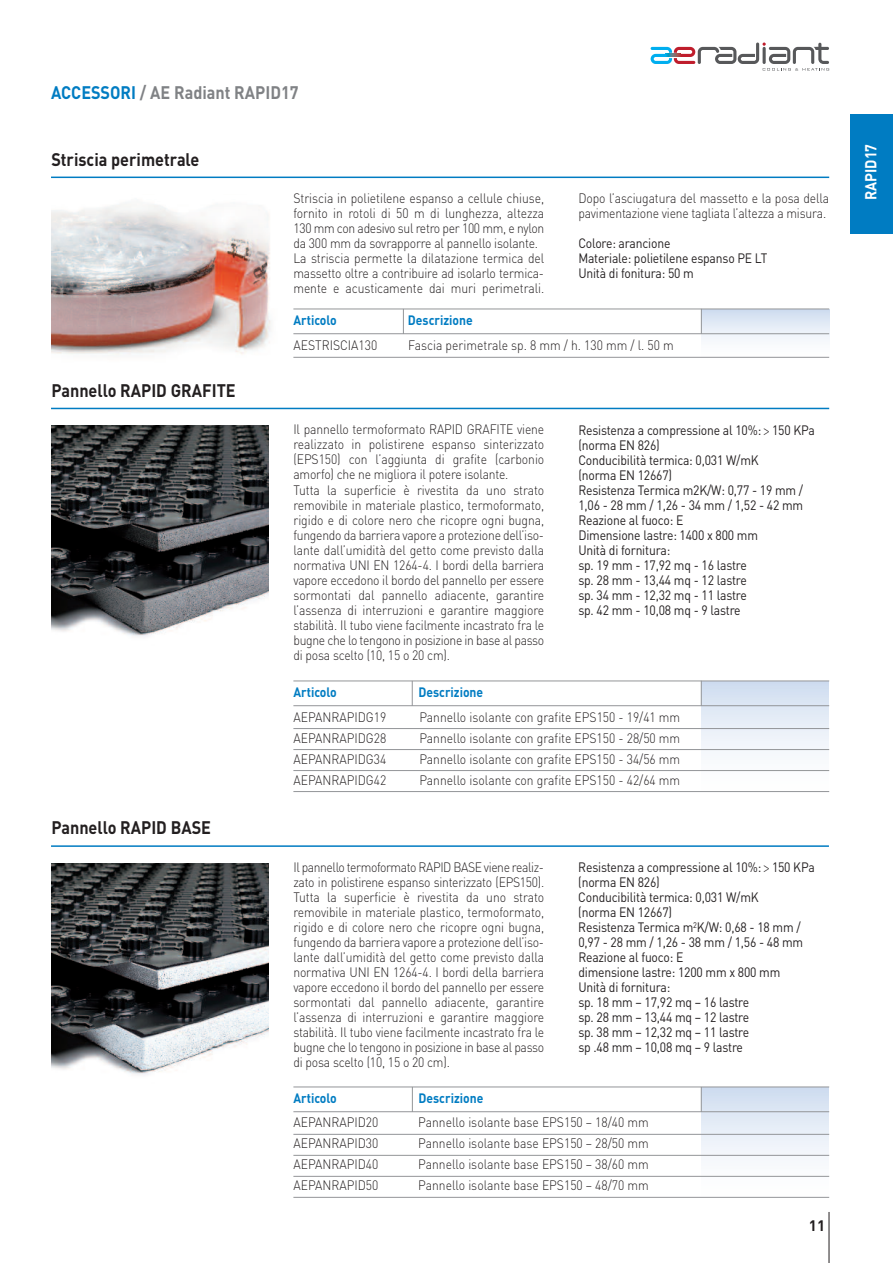
<style>
.page{position:relative;width:893px;height:1263px;background:#fff}
.page>*{position:absolute;margin:0;border:0;box-sizing:border-box;transform-origin:0 0}
.t1{font:700 18px "DIN";color:#231f20;scale:.9 1}
.t2{font:700 18px "DIN";color:#808285;scale:.9 1}
.t3{font:700 15.75px "DIN";color:#fff;scale:.9 1}
.t4{font:700 15px "DIN";color:#231f20}
.t5{font:300 13.5px/15px "DIN";letter-spacing:-.005em;color:#231f20;scale:.9 1}
.t6{font:13.5px/15px "DIN";letter-spacing:-.015em;color:#231f20;scale:.9 1}
.t7{font:700 13.5px "DIN";color:#007cc2;scale:.9 1}
.s1{color:#007cc2}
.s2{font-family:"Helvetica";font-weight:300;font-stretch:condensed}
</style>
<div class="page">
<div style="left:850px;top:115px;width:43px;height:119px;background:#007cc2"></div>
<svg style="left:701px;top:1087px;width:128px;height:89px"></svg>
<svg style="left:701px;top:1087px;width:1px;height:24px"></svg>
<div style="left:701px;top:681px;width:128px;height:110px;background:linear-gradient(to bottom,#d2dff1,#fff)"></div>
<svg style="left:701px;top:681px;width:1px;height:24px"></svg>
<div style="left:701px;top:309px;width:128px;height:48px;background:linear-gradient(to bottom,#d2dff1,#fff)"></div>
<svg style="left:701px;top:310px;width:1px;height:23px"></svg>
<hr style="left:829px;top:1212px;width:1px;height:51px;background:#231f20">
<svg style="left:651px;top:43px;width:178px;height:28px"></svg>
<hr style="left:293px;top:333px;width:536px;height:1px;background:#939598">
<hr style="left:293px;top:357px;width:536px;height:1px;background:#939598">
<hr style="left:51px;top:177px;width:778px;height:1px;background:#007cc2">
<svg style="left:403px;top:310px;width:1px;height:23px"></svg>
<hr style="left:293px;top:728px;width:536px;height:1px;background:#939598">
<hr style="left:293px;top:749px;width:536px;height:1px;background:#939598">
<hr style="left:293px;top:770px;width:536px;height:1px;background:#939598">
<hr style="left:293px;top:791px;width:536px;height:1px;background:#939598">
<hr style="left:51px;top:408px;width:778px;height:1px;background:#007cc2">
<hr style="left:293px;top:309px;width:536px;height:1px;background:#939598">
<hr style="left:293px;top:705px;width:536px;height:1px;background:#939598">
<svg style="left:412px;top:681px;width:1px;height:24px"></svg>
<hr style="left:293px;top:680px;width:536px;height:1px;background:#939598">
<img style="left:51px;top:425px;width:218px;height:212px">
<hr style="left:51px;top:845px;width:778px;height:2px;background:#007cc2">
<hr style="left:293px;top:1134px;width:536px;height:1px;background:#939598">
<hr style="left:293px;top:1155px;width:536px;height:1px;background:#939598">
<hr style="left:293px;top:1176px;width:536px;height:1px;background:#939598">
<hr style="left:293px;top:1197px;width:536px;height:1px;background:#939598">
<hr style="left:293px;top:1111px;width:536px;height:1px;background:#939598">
<svg style="left:412px;top:1087px;width:1px;height:24px"></svg>
<hr style="left:293px;top:1086px;width:536px;height:1px;background:#939598">
<img style="left:51px;top:863px;width:218px;height:212px">
<img style="left:51px;top:204px;width:220px;height:151px">
<h1 class="t2" style="left:51px;top:83px;width:277px"><span class="s1">ACCESSORI</span> / AE Radiant RAPID17</h1>
<h1 class="t1" style="left:51px;top:149px;width:166px">Striscia perimetrale</h1>
<h1 class="t1" style="left:51px;top:380px;width:206px">Pannello RAPID GRAFITE</h1>
<h1 class="t1" style="left:51px;top:817px;width:179px">Pannello RAPID BASE</h1>
<p class="t5" style="left:293px;top:190px;width:280px">Striscia in polietilene espanso a cellule chiuse, fornito in rotoli di 50 m di lunghezza, altezza 130 mm con adesivo sul retro per 100 mm, e nylon da 300 mm da sovrapporre al pannello isolante.<br>La striscia permette la dilatazione termica del massetto oltre a contribuire ad isolarlo termica&shy;mente e acusticamente dai muri perimetrali.</p>
<p class="t5" style="left:578px;top:190px;width:280px">Dopo l’asciugatura del massetto e la posa della pavimentazione viene tagliata l’altezza a misura.</p>
<p class="t6" style="left:578px;top:235px;width:212px">Colore: arancione<br>Materiale: polietilene espanso PE LT<br>Unità di fonitura: 50 m</p>
<p class="t7" style="left:293px;top:312px;width:50px">Articolo</p>
<p class="t7" style="left:408px;top:312px;width:74px">Descrizione</p>
<p class="t5" style="left:293px;top:338px;width:95px">AESTRISCIA130</p>
<p class="t5" style="left:408px;top:338px;width:296px">Fascia perimetrale sp. 8 mm / h. 130 mm / l. 50 m</p>
<p class="t5" style="left:293px;top:422px;width:280px">Il pannello termoformato RAPID GRAFITE viene realizzato in polistirene espanso sinterizzato (EPS150) con l’aggiunta di grafite (carbonio amorfo) che ne migliora il potere isolante.<br>Tutta la superficie è rivestita da uno strato removibile in materiale plastico, termoformato, rigido e di colore nero che ricopre ogni bugna, fungendo da barriera vapore a protezione dell’iso&shy;lante dall’umidità del getto come previsto dalla normativa UNI EN 1264-4. I bordi della barriera vapore eccedono il bordo del pannello per essere sormontati dal pannello adiacente, garantire l’assenza di interruzioni e garantire maggiore stabilità. Il tubo viene facilmente incastrato fra le bugne che lo tengono in posizione in base al passo di posa scelto (10, 15 o 20 cm).</p>
<p class="t6" style="left:578px;top:422px;width:264px">Resistenza a compressione al 10%: <span class="s2">&gt;</span> 150 KPa (norma EN 826)<br>Conducibilità termica: 0,031 W/mK<br>(norma EN 12667)<br>Resistenza Termica m2K/W: 0,77 - 19 mm /<br>1,06 - 28 mm / 1,26 - 34 mm / 1,52 - 42 mm<br>Reazione al fuoco: E<br>Dimensione lastre: 1400 x 800 mm<br>Unità di fornitura:<br>sp. 19 mm - 17,92 mq - 16 lastre<br>sp. 28 mm - 13,44 mq - 12 lastre<br>sp. 34 mm - 12,32 mq - 11 lastre<br>sp. 42 mm - 10,08 mq - 9 lastre</p>
<p class="t7" style="left:293px;top:684px;width:50px">Articolo</p>
<p class="t7" style="left:418px;top:684px;width:74px">Descrizione</p>
<p class="t5" style="left:293px;top:709px;width:105px">AEPANRAPIDG19</p>
<p class="t5" style="left:419px;top:709px;width:291px">Pannello isolante con grafite EPS150 - 19/41 mm</p>
<p class="t5" style="left:293px;top:730px;width:105px">AEPANRAPIDG28</p>
<p class="t5" style="left:419px;top:730px;width:291px">Pannello isolante con grafite EPS150 - 28/50 mm</p>
<p class="t5" style="left:293px;top:751px;width:105px">AEPANRAPIDG34</p>
<p class="t5" style="left:419px;top:751px;width:291px">Pannello isolante con grafite EPS150 - 34/56 mm</p>
<p class="t5" style="left:293px;top:772px;width:105px">AEPANRAPIDG42</p>
<p class="t5" style="left:419px;top:772px;width:291px">Pannello isolante con grafite EPS150 - 42/64 mm</p>
<p class="t5" style="left:293px;top:860px;width:280px;text-align:justify">Il pannello termoformato RAPID BASE viene realiz&shy;zato in polistirene espanso sinterizzato (EPS150).<br>Tutta la superficie è rivestita da uno strato removibile in materiale plastico, termoformato, rigido e di colore nero che ricopre ogni bugna, fungendo da barriera vapore a protezione dell’iso&shy;lante dall’umidità del getto come previsto dalla normativa UNI EN 1264-4. I bordi della barriera vapore eccedono il bordo del pannello per essere sormontati dal pannello adiacente, garantire l’assenza di interruzioni e garantire maggiore stabilità. Il tubo viene facilmente incastrato fra le bugne che lo tengono in posizione in base al passo di posa scelto (10, 15 o 20 cm).</p>
<p class="t6" style="left:578px;top:860px;width:264px">Resistenza a compressione al 10%: <span class="s2">&gt;</span> 150 KPa (norma EN 826)<br>Conducibilità termica: 0,031 W/mK<br>(norma EN 12667)<br>Resistenza Termica m<sup>2</sup>K/W: 0,68 - 18 mm /<br>0,97 - 28 mm / 1,26 - 38 mm / 1,56 - 48 mm<br>Reazione al fuoco: E<br>dimensione lastre: 1200 mm x 800 mm<br>Unità di fornitura:<br>sp. 18 mm – 17,92 mq – 16 lastre<br>sp. 28 mm – 13,44 mq – 12 lastre<br>sp. 38 mm – 12,32 mq – 11 lastre<br>sp .48 mm – 10,08 mq – 9 lastre</p>
<p class="t7" style="left:293px;top:1090px;width:50px">Articolo</p>
<p class="t7" style="left:419px;top:1090px;width:74px">Descrizione</p>
<p class="t5" style="left:293px;top:1115px;width:96px">AEPANRAPID20</p>
<p class="t5" style="left:418px;top:1115px;width:258px">Pannello isolante base EPS150 – 18/40 mm</p>
<p class="t5" style="left:293px;top:1136px;width:96px">AEPANRAPID30</p>
<p class="t5" style="left:418px;top:1136px;width:258px">Pannello isolante base EPS150 – 28/50 mm</p>
<p class="t5" style="left:293px;top:1157px;width:96px">AEPANRAPID40</p>
<p class="t5" style="left:418px;top:1157px;width:258px">Pannello isolante base EPS150 – 38/60 mm</p>
<p class="t5" style="left:293px;top:1178px;width:96px">AEPANRAPID50</p>
<p class="t5" style="left:418px;top:1178px;width:258px">Pannello isolante base EPS150 – 48/70 mm</p>
<p class="t4" style="left:809px;top:1217px;width:18px">11</p>
<p class="t3" style="left:862px;top:200px;width:64px;rotate:-90deg">RAPID17</p>
</div>
